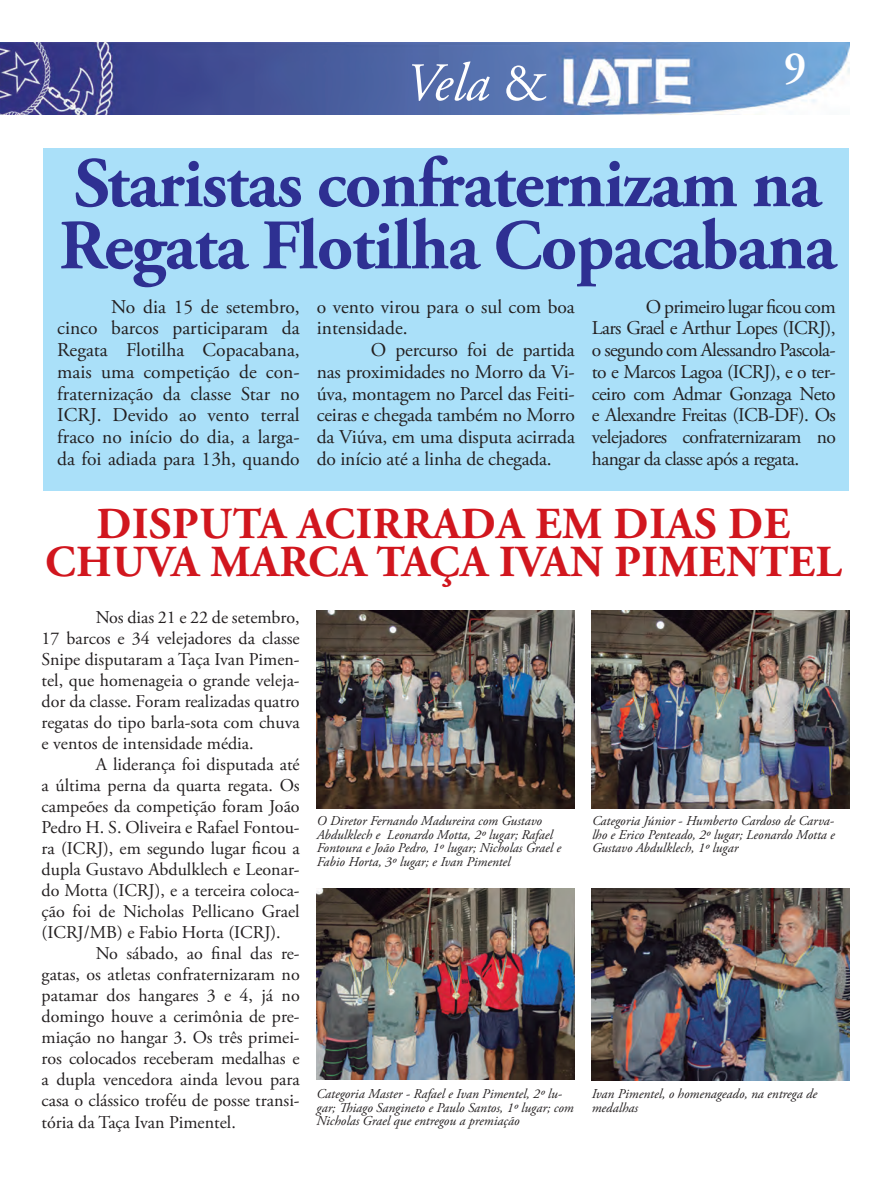
<style>
.page{position:relative;width:893px;height:1191px;background:#fff}
.page>*{position:absolute;margin:0;border:0;box-sizing:border-box;transform-origin:0 0}
.t1{font:700 70.8px "Adobe Garamond Pro";letter-spacing:-.02em;color:#2e3092}
.t2{font:italic 54px "Adobe Garamond Pro";color:#fff}
.t3{font:600 45px "Adobe Garamond Pro";color:#fff}
.t4{font:700 44.25px/38.4px "Adobe Garamond Pro";letter-spacing:.015em;color:#d1161e;text-align:center}
.t5{font:19.5px/21.8px "Adobe Garamond Pro";letter-spacing:-.01em;color:#231f20;text-align:justify}
.t6{font:18px/21px "Adobe Garamond Pro";color:#231f20;text-align:justify}
.t7{font:italic 13.5px/13.5px "Adobe Garamond Pro";color:#231f20}
.s1{font-style:normal}
</style>
<div class="page">
<img style="left:0;top:43px;width:849px;height:72px">
<div style="left:43px;top:149px;width:805px;height:342px;background:#aae0f9"></div>
<img style="left:591px;top:610px;width:258px;height:198px">
<img style="left:317px;top:889px;width:257px;height:190px">
<img style="left:592px;top:889px;width:257px;height:192px">
<img style="left:316px;top:610px;width:258px;height:199px">
<p class="t2" style="left:405px;top:51px;width:144px">Vela <span class="s1">&amp;</span></p>
<h3 class="t3" style="left:783px;top:41px;width:24px">9</h3>
<p class="t1" style="left:74px;top:142px;width:748px">Staristas confraternizam na</p>
<p class="t1" style="left:59px;top:205px;width:778px">Regata Flotilha Copacabana</p>
<p class="t5" style="left:317px;top:296px;width:259px">o vento virou para o sul com boa intensidade.</p>
<p class="t5" style="left:317px;top:340px;width:259px;text-indent:54px">O percurso foi de partida nas proximidades no Morro da Vi&shy;úva, montagem no Parcel das Feiti&shy;ceiras e chegada também no Morro da Viúva, em uma disputa acirrada do início até a linha de chegada.</p>
<p class="t5" style="left:57px;top:296px;width:244px;text-indent:54px">No dia 15 de setembro, cinco barcos participaram da Regata Flotilha Copacabana, mais uma competição de con&shy;fraternização da classe Star no ICRJ. Devido ao vento terral fraco no início do dia, a larga&shy;da foi adiada para 13h, quando</p>
<p class="t5" style="left:592px;top:296px;width:245px;text-indent:54px">O primeiro lugar ficou com Lars Grael e Arthur Lopes (ICRJ), o segundo com Alessandro Pascola&shy;to e Marcos Lagoa (ICRJ), e o ter&shy;ceiro com Admar Gonzaga Neto e Alexandre Freitas (ICB-DF). Os velejadores confraternizaram no hangar da classe após a regata.</p>
<h3 class="t4" style="left:45px;top:506px;width:797px">DISPUTA ACIRRADA EM DIAS DE<br>CHUVA MARCA TAÇA IVAN PIMENTEL</h3>
<p class="t6" style="left:42px;top:608px;width:259px;text-indent:54px">Nos dias 21 e 22 de setembro, 17 barcos e 34 velejadores da classe Snipe disputaram a Taça Ivan Pimen&shy;tel, que homenageia o grande veleja&shy;dor da classe. Foram realizadas quatro regatas do tipo barla-sota com chuva e ventos de intensidade média.</p>
<p class="t6" style="left:42px;top:755px;width:259px;text-indent:54px">A liderança foi disputada até a última perna da quarta regata. Os campeões da competição foram João Pedro H. S. Oliveira e Rafael Fontou&shy;ra (ICRJ), em segundo lugar ficou a dupla Gustavo Abdulklech e Leonar&shy;do Motta (ICRJ), e a terceira coloca&shy;ção foi de Nicholas Pellicano Grael (ICRJ/MB) e Fabio Horta (ICRJ).</p>
<p class="t6" style="left:42px;top:944px;width:259px;text-indent:54px">No sábado, ao final das re&shy;gatas, os atletas confraternizaram no patamar dos hangares 3 e 4, já no domingo houve a cerimônia de pre&shy;miação no hangar 3. Os três primei&shy;ros colocados receberam medalhas e a dupla vencedora ainda levou para casa o clássico troféu de posse transi&shy;tória da Taça Ivan Pimentel.</p>
<p class="t7" style="left:317px;top:814px;width:246px">O Diretor Fernando Madureira com Gustavo Abdulklech e Leonardo Motta, 2º lugar; Rafael Fontoura e João Pedro, 1º lugar; Nicholas Grael e Fabio Horta, 3º lugar; e Ivan Pimentel</p>
<p class="t7" style="left:592px;top:814px;width:244px;text-align:justify">Categoria Júnior - Humberto Cardoso de Carva&shy;lho e Erico Penteado, 2º lugar; Leonardo Motta e Gustavo Abdulklech, 1º lugar</p>
<p class="t7" style="left:316px;top:1088px;width:258px">Categoria Master - Rafael e Ivan Pimentel, 2º lu&shy;gar; Thiago Sangineto e Paulo Santos, 1º lugar; com<br>Nicholas Grael que entregou a premiação</p>
<p class="t7" style="left:591px;top:1088px;width:227px">Ivan Pimentel, o homenageado, na entrega de medalhas</p>
</div>
